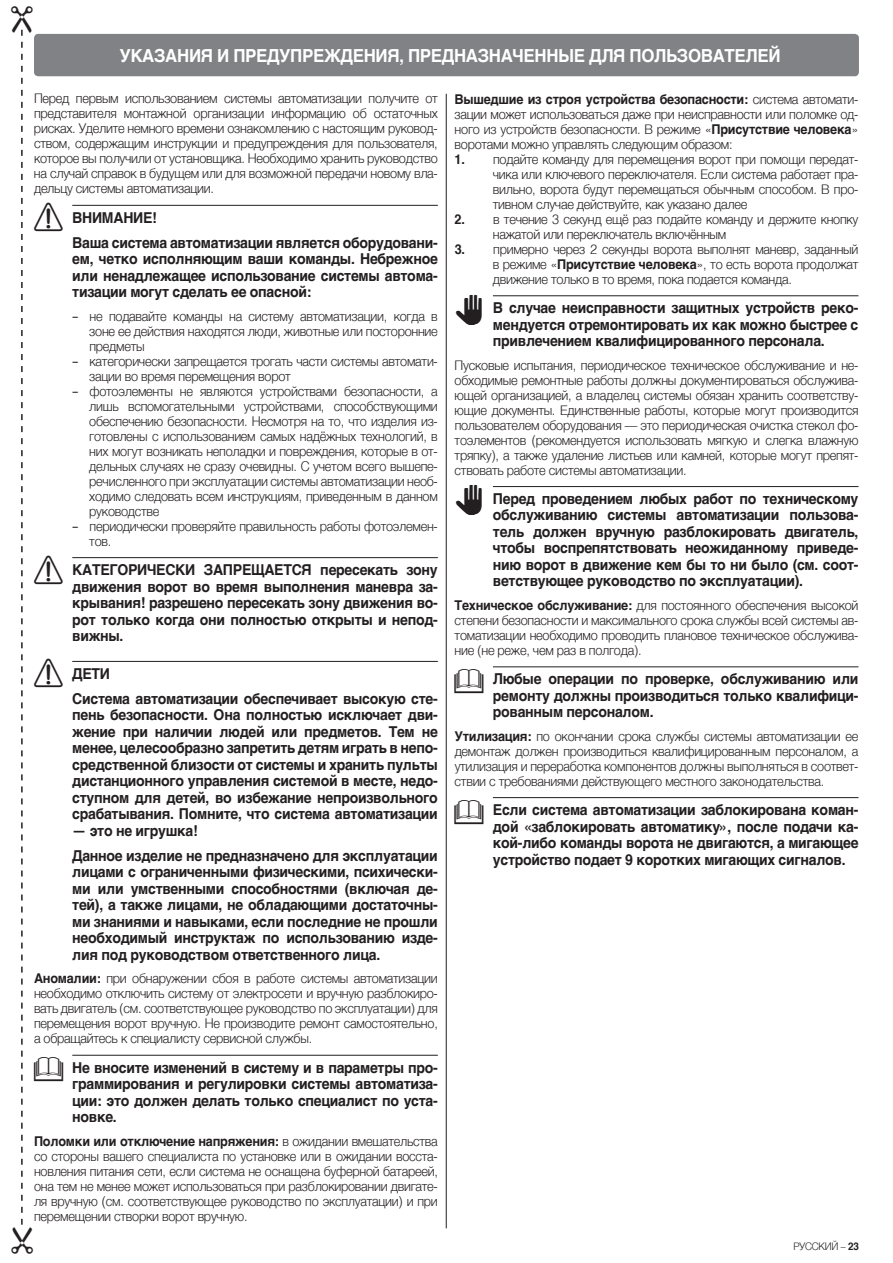
<style>
.page{position:relative;width:893px;height:1263px;background:#fff}
.page>*{position:absolute;margin:0;border:0;box-sizing:border-box;transform-origin:0 0}
.t1{font:700 18px "Helvetica";letter-spacing:-.02em;color:#fff;scale:.94 1}
.t2{font:700 15px/16.5px "Helvetica";letter-spacing:-.02em;color:#231f20;text-align:justify;scale:.94 1}
.t3{font:300 13.5px/15px "Helvetica";letter-spacing:-.02em;color:#231f20;text-align:justify;scale:.94 1}
.t4{font:300 10.5px "Helvetica";letter-spacing:-.02em;color:#231f20;scale:.94 1}
.s1{font-family:"NICE Simboli";font-weight:400;font-size:28.5px}
.s2{font-family:"Open Sans";font-weight:400}
.s3{font-weight:700}
</style>
<div class="page">
<div style="left:34px;top:34px;width:825px;height:42px;background:#808285;border-radius:4px"></div>
<hr style="left:72px;top:205px;width:366px;height:1px;background:#231f20">
<hr style="left:72px;top:557px;width:366px;height:1px;background:#231f20">
<hr style="left:72px;top:661px;width:366px;height:1px;background:#231f20">
<hr style="left:72px;top:1055px;width:366px;height:1px;background:#231f20">
<hr style="left:446px;top:94px;width:1px;height:1134px;background:#231f20">
<hr style="left:493px;top:295px;width:365px;height:1px;background:#231f20">
<hr style="left:493px;top:486px;width:365px;height:1px;background:#231f20">
<hr style="left:493px;top:666px;width:365px;height:1px;background:#231f20">
<hr style="left:493px;top:797px;width:365px;height:1px;background:#231f20">
<svg style="left:21px;top:29px;width:2px;height:1196px"></svg>
<h1 class="t1" style="left:119px;top:41px;width:705px">УКАЗАНИЯ И ПРЕДУПРЕЖДЕНИЯ, ПРЕДНАЗНАЧЕННЫЕ ДЛЯ ПОЛЬЗОВАТЕЛЕЙ</h1>
<p class="t3" style="left:34px;top:90px;width:431px">Перед первым использованием системы автоматизации получите от представителя монтажной организации информацию об остаточных рисках. Уделите немного времени ознакомлению с настоящим руковод&shy;ством, содержащим инструкции и предупреждения для пользователя, которое вы получили от установщика. Необходимо хранить руководство на случай справок в будущем или для возможной передачи новому вла&shy;дельцу системы автоматизации.</p>
<p class="t2" style="left:72px;top:205px;width:390px;line-height:25px;text-indent:-38px"><span class="s1">A</span> ВНИМАНИЕ!<br>Ваша система автоматизации является оборудовани-</p>
<p class="t2" style="left:72px;top:251px;width:390px">ем, четко исполняющим ваши команды. Небрежное или ненадлежащее использование системы автома&shy;тизации могут сделать ее опасной:</p>
<p class="t3" style="left:89px;top:307px;width:372px;text-indent:-17px"><span class="s2">–</span> не подавайте команды на систему автоматизации, когда в зоне ее действия находятся люди, животные или посторонние предметы</p>
<p class="t3" style="left:89px;top:352px;width:372px;text-indent:-17px"><span class="s2">–</span> категорически запрещается трогать части системы автомати&shy;зации во время перемещения ворот</p>
<p class="t3" style="left:89px;top:382px;width:372px;text-indent:-17px"><span class="s2">–</span> фотоэлементы не являются устройствами безопасности, а лишь вспомогательными устройствами, способствующими обеспечению безопасности. Несмотря на то, что изделия из&shy;готовлены с использованием самых надёжных технологий, в них могут возникать неполадки и повреждения, которые в от&shy;дельных случаях не сразу очевидны. С учетом всего вышепе&shy;речисленного при эксплуатации системы автоматизации необ&shy;ходимо следовать всем инструкциям, приведенным в данном руководстве</p>
<p class="t3" style="left:89px;top:517px;width:372px;text-indent:-17px"><span class="s2">–</span> периодически проверяйте правильность работы фотоэлемен&shy;тов.</p>
<p class="t2" style="left:72px;top:562px;width:390px;text-indent:-38px"><span class="s1">A</span> КАТЕГОРИЧЕСКИ ЗАПРЕЩАЕТСЯ пересекать зону движения ворот во время выполнения маневра за&shy;крывания! разрешено пересекать зону движения во&shy;рот только когда они полностью открыты и непод&shy;вижны.</p>
<p class="t2" style="left:72px;top:661px;width:390px;line-height:25px;text-indent:-38px"><span class="s1">A</span> ДЕТИ<br>Система автоматизации обеспечивает высокую сте-</p>
<p class="t2" style="left:72px;top:707px;width:390px">пень безопасности. Она полностью исключает дви&shy;жение при наличии людей или предметов. Тем не менее, целесообразно запретить детям играть в непо&shy;средственной близости от системы и хранить пульты дистанционного управления системой в месте, недо&shy;ступном для детей, во избежание непроизвольного срабатывания. Помните, что система автоматизации</p>
<p class="t2" style="left:72px;top:818px;width:390px;line-height:25px">— это не игрушка!<br>Данное изделие не предназначено для эксплуатации</p>
<p class="t2" style="left:72px;top:864px;width:390px">лицами с ограниченными физическими, психически&shy;ми или умственными способностями (включая де&shy;тей), а также лицами, не обладающими достаточны&shy;ми знаниями и навыками, если последние не прошли необходимый инструктаж по использованию изде&shy;лия под руководством ответственного лица.</p>
<p class="t3" style="left:34px;top:970px;width:431px"><span class="s3">Аномалии:</span> при обнаружении сбоя в работе системы автоматизации необходимо отключить систему от электросети и вручную разблокиро&shy;вать двигатель (см. соответствующее руководство по эксплуатации) для перемещения ворот вручную. Не производите ремонт самостоятельно, а обращайтесь к специалисту сервисной службы.</p>
<p class="t2" style="left:72px;top:1059px;width:390px;text-indent:-38px"><span class="s1">L</span> Не вносите изменений в систему и в параметры про&shy;граммирования и регулировки системы автоматиза&shy;ции: это должен делать только специалист по уста&shy;новке.</p>
<p class="t3" style="left:34px;top:1132px;width:431px"><span class="s3">Поломки или отключение напряжения:</span> в ожидании вмешательства со стороны вашего специалиста по установке или в ожидании восста&shy;новления питания сети, если система не оснащена буферной батареей, она тем не менее может использоваться при разблокировании двигате&shy;ля вручную (см. соответствующее руководство по эксплуатации) и при перемещении створки ворот вручную.</p>
<p class="t3" style="left:455px;top:91px;width:431px"><span class="s3">Вышедшие из строя устройства безопасности:</span> система автомати&shy;зации может использоваться даже при неисправности или поломке од&shy;ного из устройств безопасности. В режиме «<span class="s3">Присутствие человека</span>» воротами можно управлять следующим образом:</p>
<p class="t3" style="left:493px;top:151px;width:390px;text-indent:-38px"><span class="s3">1.</span> подайте команду для перемещения ворот при помощи передат&shy;чика или ключевого переключателя. Если система работает пра&shy;вильно, ворота будут перемещаться обычным способом. В про&shy;тивном случае действуйте, как указано далее</p>
<p class="t3" style="left:493px;top:211px;width:390px;text-indent:-38px"><span class="s3">2.</span> в течение 3 секунд ещё раз подайте команду и держите кнопку нажатой или переключатель включённым</p>
<p class="t3" style="left:493px;top:241px;width:390px;text-indent:-38px"><span class="s3">3.</span> примерно через 2 секунды ворота выполнят маневр, заданный в режиме «<span class="s3">Присутствие человека</span>», то есть ворота продолжат движение только в то время, пока подается команда.</p>
<p class="t2" style="left:493px;top:300px;width:390px;text-indent:-38px"><span class="s1">M</span> В случае неисправности защитных устройств реко&shy;мендуется отремонтировать их как можно быстрее с привлечением квалифицированного персонала.</p>
<p class="t3" style="left:455px;top:356px;width:431px">Пусковые испытания, периодическое техническое обслуживание и не&shy;обходимые ремонтные работы должны документироваться обслужива&shy;ющей организацией, а владелец системы обязан хранить соответству&shy;ющие документы. Единственные работы, которые могут производится пользователем оборудования — это периодическая очистка стекол фо&shy;тоэлементов (рекомендуется использовать мягкую и слегка влажную тряпку), а также удаление листьев или камней, которые могут препят&shy;ствовать работе системы автоматизации.</p>
<p class="t2" style="left:493px;top:491px;width:390px;text-indent:-38px"><span class="s1">M</span> Перед проведением любых работ по техническому обслуживанию системы автоматизации пользова&shy;тель должен вручную разблокировать двигатель, чтобы воспрепятствовать неожиданному приведе&shy;нию ворот в движение кем бы то ни было (см. соот&shy;ветствующее руководство по эксплуатации).</p>
<p class="t3" style="left:455px;top:597px;width:431px"><span class="s3">Техническое обслуживание:</span> для постоянного обеспечения высокой степени безопасности и максимального срока службы всей системы ав&shy;томатизации необходимо проводить плановое техническое обслужива&shy;ние (не реже, чем раз в полгода).</p>
<p class="t2" style="left:493px;top:671px;width:390px;text-indent:-38px"><span class="s1">L</span> Любые операции по проверке, обслуживанию или ремонту должны производиться только квалифици&shy;рованным персоналом.</p>
<p class="t3" style="left:455px;top:727px;width:431px"><span class="s3">Утилизация:</span> по окончании срока службы системы автоматизации ее демонтаж должен производиться квалифицированным персоналом, а утилизация и переработка компонентов должны выполняться в соответ&shy;ствии с требованиями действующего местного законодательства.</p>
<p class="t2" style="left:493px;top:802px;width:390px;text-indent:-38px"><span class="s1">L</span> Если система автоматизации заблокирована коман&shy;дой «заблокировать автоматику», после подачи ка&shy;кой-либо команды ворота не двигаются, а мигающее устройство подает 9 коротких мигающих сигналов.</p>
<p class="t4" style="left:793px;top:1237px;width:71px">РУССКИЙ – <span class="s3">23</span></p>
</div>
